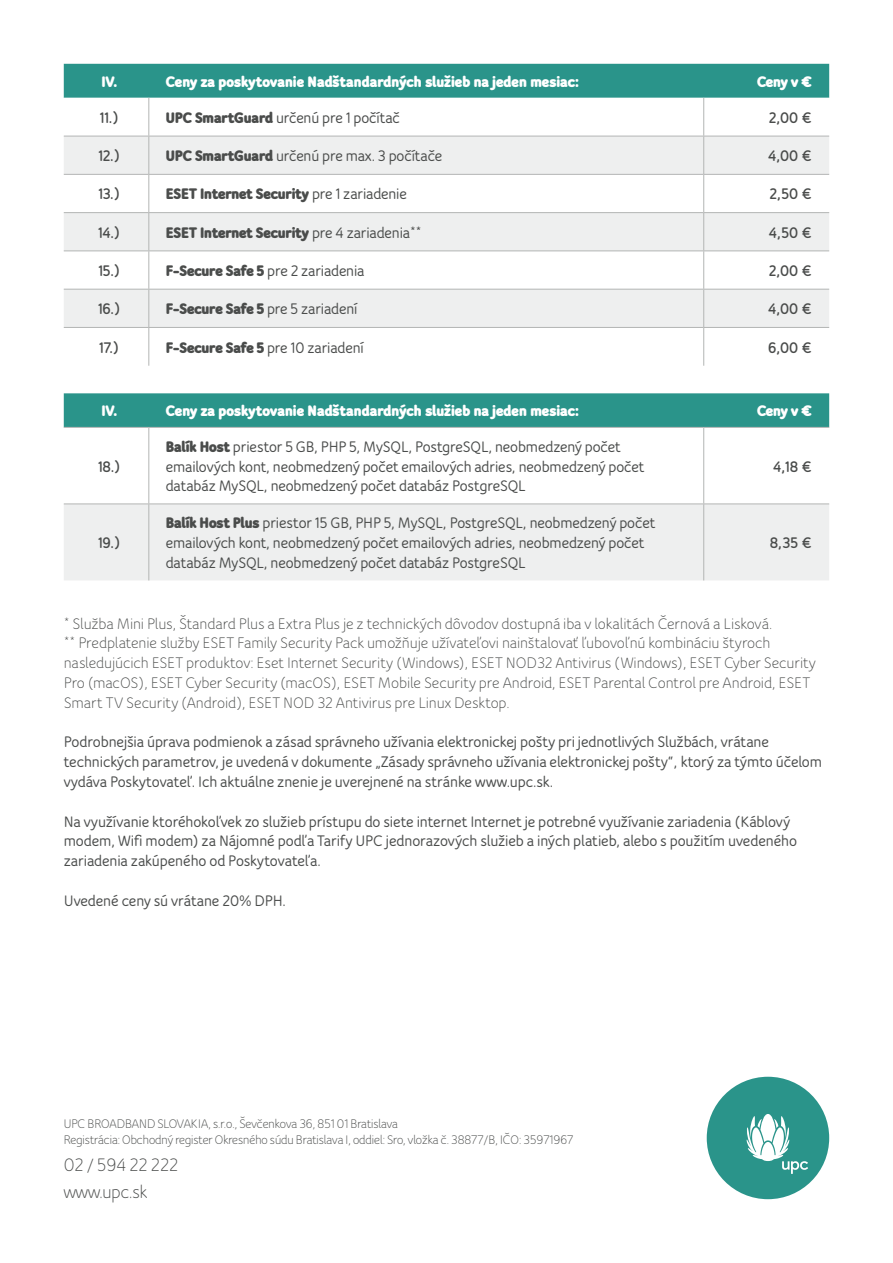
<style>
.page{position:relative;width:893px;height:1263px;background:#fff}
.page>*{position:absolute;margin:0;border:0;box-sizing:border-box;transform-origin:0 0}
.t1{font:19.5px/27px "Bloom Speak OT";color:#4a4c4b}
.t2{font:700 16.5px/19.8px "Bloom Speak Body";letter-spacing:-.005em;color:#4a4c4b}
.t3{font:700 16.5px/19.8px "Bloom Speak Title";letter-spacing:-.005em;color:#4a4c4b}
.t4{font:16.5px/19.8px "Bloom Speak Body";letter-spacing:-.01em;color:#4a4c4b}
.t5{font:900 16.5px "Bloom Speak Title";letter-spacing:.005em;color:#fff}
.t6{font:900 16.5px "Bloom Speak Title";letter-spacing:-.005em;color:#4a4c4b}
.t7{font:800 16.5px "Bloom Speak Title";letter-spacing:-.005em;color:#4a4c4b}
.t8{font:13.5px/16.2px "Bloom Speak OT";color:#4a4c4b}
.s1{font-weight:900}
.s2{font-weight:700}
</style>
<div class="page">
<div style="left:64px;top:393px;width:765px;height:34px;background:#2a948a"></div>
<div style="left:64px;top:504px;width:765px;height:76px;background:#eeefef"></div>
<hr style="left:64px;top:427px;width:85px;height:1px;background:#b3b5b4">
<hr style="left:149px;top:427px;width:555px;height:1px;background:#b3b5b4">
<hr style="left:148px;top:428px;width:1px;height:75px;background:#b3b5b4">
<hr style="left:704px;top:427px;width:125px;height:1px;background:#b3b5b4">
<hr style="left:703px;top:428px;width:1px;height:75px;background:#b3b5b4">
<hr style="left:64px;top:503px;width:85px;height:1px;background:#b3b5b4">
<hr style="left:149px;top:503px;width:555px;height:1px;background:#b3b5b4">
<hr style="left:148px;top:504px;width:1px;height:76px;background:#b3b5b4">
<hr style="left:704px;top:503px;width:125px;height:1px;background:#b3b5b4">
<hr style="left:703px;top:504px;width:1px;height:76px;background:#b3b5b4">
<div style="left:707px;top:1077px;width:122px;height:122px;background:#2a948a;border-radius:50%"></div>
<svg style="left:746px;top:1114px;width:62px;height:60px"></svg>
<div style="left:64px;top:64px;width:765px;height:34px;background:#2a948a"></div>
<svg style="left:64px;top:98px;width:765px;height:268px"></svg>
<svg style="left:64px;top:137px;width:765px;height:190px;fill:#eeefef"></svg>
<hr style="left:64px;top:327px;width:85px;height:1px;background:#b3b5b4">
<hr style="left:149px;top:327px;width:555px;height:1px;background:#b3b5b4">
<hr style="left:148px;top:328px;width:1px;height:38px;background:#b3b5b4">
<hr style="left:704px;top:327px;width:125px;height:1px;background:#b3b5b4">
<hr style="left:703px;top:328px;width:1px;height:38px;background:#b3b5b4">
<hr style="left:148px;top:98px;width:1px;height:38px;background:#b3b5b4">
<hr style="left:703px;top:98px;width:1px;height:38px;background:#b3b5b4">
<hr style="left:64px;top:136px;width:85px;height:1px;background:#b3b5b4">
<hr style="left:149px;top:136px;width:555px;height:1px;background:#b3b5b4">
<hr style="left:148px;top:136px;width:1px;height:38px;background:#b3b5b4">
<hr style="left:704px;top:136px;width:125px;height:1px;background:#b3b5b4">
<hr style="left:703px;top:136px;width:1px;height:38px;background:#b3b5b4">
<hr style="left:64px;top:174px;width:85px;height:1px;background:#b3b5b4">
<hr style="left:149px;top:174px;width:555px;height:1px;background:#b3b5b4">
<hr style="left:148px;top:175px;width:1px;height:37px;background:#b3b5b4">
<hr style="left:704px;top:174px;width:125px;height:1px;background:#b3b5b4">
<hr style="left:703px;top:175px;width:1px;height:37px;background:#b3b5b4">
<hr style="left:64px;top:212px;width:85px;height:1px;background:#b3b5b4">
<hr style="left:149px;top:212px;width:555px;height:1px;background:#b3b5b4">
<hr style="left:148px;top:213px;width:1px;height:37px;background:#b3b5b4">
<hr style="left:704px;top:212px;width:125px;height:1px;background:#b3b5b4">
<hr style="left:703px;top:213px;width:1px;height:37px;background:#b3b5b4">
<hr style="left:64px;top:250px;width:85px;height:1px;background:#b3b5b4">
<hr style="left:149px;top:250px;width:555px;height:1px;background:#b3b5b4">
<hr style="left:148px;top:251px;width:1px;height:38px;background:#b3b5b4">
<hr style="left:704px;top:250px;width:125px;height:1px;background:#b3b5b4">
<hr style="left:703px;top:251px;width:1px;height:38px;background:#b3b5b4">
<hr style="left:64px;top:289px;width:85px;height:1px;background:#b3b5b4">
<hr style="left:149px;top:289px;width:555px;height:1px;background:#b3b5b4">
<hr style="left:148px;top:290px;width:1px;height:37px;background:#b3b5b4">
<hr style="left:704px;top:289px;width:125px;height:1px;background:#b3b5b4">
<hr style="left:703px;top:290px;width:1px;height:37px;background:#b3b5b4">
<p class="t5" style="left:102px;top:72px;width:17px">IV.</p>
<p class="t5" style="left:166px;top:72px;width:415px">Ceny za poskytovanie Nadštandardných služieb na jeden mesiac:</p>
<p class="t5" style="left:757px;top:72px;width:57px">Ceny v €</p>
<p class="t7" style="left:100px;top:108px;width:21px">11.)</p>
<p class="t3" style="left:166px;top:108px;width:236px"><span class="s1">UPC SmartGuard</span> určenú pre 1 počítač</p>
<p class="t7" style="left:769px;top:108px;width:45px">2,00 €</p>
<p class="t7" style="left:98px;top:146px;width:23px">12.)</p>
<p class="t3" style="left:166px;top:146px;width:278px"><span class="s1">UPC SmartGuard</span> určenú pre max. 3 počítače</p>
<p class="t7" style="left:768px;top:146px;width:46px">4,00 €</p>
<p class="t7" style="left:98px;top:184px;width:24px">13.)</p>
<p class="t6" style="left:166px;top:185px;width:243px">ESET Internet Security <span class="s2">pre 1 zariadenie</span></p>
<p class="t7" style="left:769px;top:184px;width:44px">2,50 €</p>
<p class="t7" style="left:98px;top:223px;width:24px">14.)</p>
<p class="t6" style="left:166px;top:223px;width:257px">ESET Internet Security <span class="s2">pre 4 zariadenia**</span></p>
<p class="t7" style="left:769px;top:223px;width:45px">4,50 €</p>
<p class="t7" style="left:98px;top:261px;width:24px">15.)</p>
<p class="t3" style="left:166px;top:261px;width:200px"><span class="s1">F-Secure Safe 5</span> pre 2 zariadenia</p>
<p class="t7" style="left:769px;top:261px;width:45px">2,00 €</p>
<p class="t7" style="left:98px;top:299px;width:24px">16.)</p>
<p class="t6" style="left:166px;top:299px;width:193px">F-Secure Safe 5 <span class="s2">pre 5 zariadení</span></p>
<p class="t7" style="left:768px;top:299px;width:46px">4,00 €</p>
<p class="t7" style="left:99px;top:337px;width:22px">17.)</p>
<p class="t3" style="left:166px;top:337px;width:199px"><span class="s1">F-Secure Safe 5</span> pre 10 zariadení</p>
<p class="t7" style="left:768px;top:337px;width:46px">6,00 €</p>
<p class="t5" style="left:102px;top:402px;width:17px">IV.</p>
<p class="t5" style="left:166px;top:402px;width:415px">Ceny za poskytovanie Nadštandardných služieb na jeden mesiac:</p>
<p class="t5" style="left:757px;top:402px;width:57px">Ceny v €</p>
<p class="t7" style="left:98px;top:457px;width:24px">18.)</p>
<p class="t3" style="left:166px;top:437px;width:480px"><span class="s1">Balík Host</span> priestor 5 GB, PHP 5, MySQL, PostgreSQL, neobmedzený počet emailových kont, neobmedzený počet emailových adries, neobmedzený počet databáz MySQL, neobmedzený počet databáz PostgreSQL</p>
<p class="t7" style="left:773px;top:457px;width:41px">4,18 €</p>
<p class="t7" style="left:98px;top:533px;width:24px">19.)</p>
<p class="t3" style="left:166px;top:513px;width:491px"><span class="s1">Balík Host Plus</span> priestor 15 GB, PHP 5, MySQL, PostgreSQL, neobmedzený počet emailových kont, neobmedzený počet emailových adries, neobmedzený počet databáz MySQL, neobmedzený počet databáz PostgreSQL</p>
<p class="t7" style="left:770px;top:533px;width:44px">8,35 €</p>
<p class="t4" style="left:64px;top:613px;width:754px">* Služba Mini Plus, Štandard Plus a Extra Plus je z technických dôvodov dostupná iba v lokalitách Černová a Lisková.<br>** Predplatenie služby ESET Family Security Pack umožňuje užívateľovi nainštalovať ľubovoľnú kombináciu štyroch nasledujúcich ESET produktov: Eset Internet Security (Windows), ESET NOD32 Antivirus (Windows), ESET Cyber Security Pro (macOS), ESET Cyber Security (macOS), ESET Mobile Security pre Android, ESET Parental Control pre Android, ESET Smart TV Security (Android), ESET NOD 32 Antivirus pre Linux Desktop.</p>
<p class="t2" style="left:64px;top:732px;width:760px">Podrobnejšia úprava podmienok a zásad správneho užívania elektronickej pošty pri jednotlivých Službách, vrátane technických parametrov, je uvedená v dokumente „Zásady správneho užívania elektronickej pošty“, ktorý za týmto účelom vydáva Poskytovateľ. Ich aktuálne znenie je uverejnené na stránke www.upc.sk.</p>
<p class="t2" style="left:64px;top:811px;width:735px">Na využívanie ktoréhokoľvek zo služieb prístupu do siete internet Internet je potrebné využívanie zariadenia (Káblový modem, Wifi modem) za Nájomné podľa Tarify UPC jednorazových služieb a iných platieb, alebo s použitím uvedeného zariadenia zakúpeného od Poskytovateľa.</p>
<p class="t2" style="left:64px;top:890px;width:224px">Uvedené ceny sú vrátane 20% DPH.</p>
<p class="t8" style="left:64px;top:1116px;width:511px">UPC BROADBAND SLOVAKIA, s.r.o., Ševčenkova 36, 851 01 Bratislava<br>Registrácia: Obchodný register Okresného súdu Bratislava I, oddiel: Sro, vložka č. 38877/B, IČO: 35971967</p>
<p class="t1" style="left:64px;top:1151px;width:116px">02 / 594 22 222 www.upc.sk</p>
</div>
